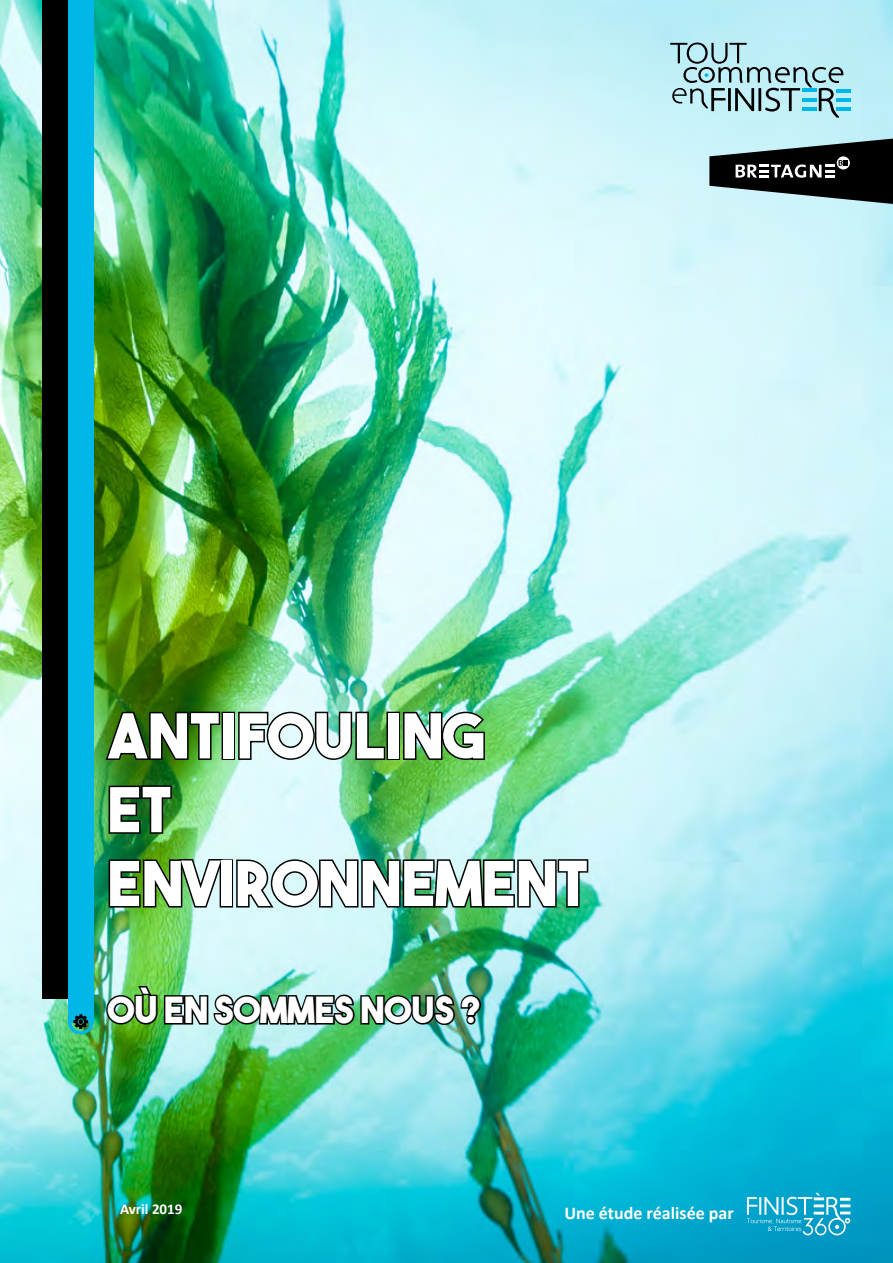
<style>
.page{position:relative;width:893px;height:1263px;background:#fff}
.page>*{position:absolute;margin:0;border:0;box-sizing:border-box;transform-origin:0 0}
.t1{font:61.5px/73.8px "The Bold Font";color:#fff}
.t2{font:36px "The Bold Font";color:#fff}
.t3{font:700 18px "Calibri";color:#fff}
.t4{font:700 15px "Calibri";color:#fff}
</style>
<div class="page">
<img style="left:0;top:0;width:893px;height:1263px">
<svg style="left:104px;top:710px;width:118px;height:52px;background:#2a5e10"></svg>
<div style="left:222px;top:712px;width:13px;height:48px;border:3px solid #000"></div>
<img style="left:237px;top:710px;width:150px;height:52px">
<div style="left:386px;top:712px;width:14px;height:48px;border:3px solid #000"></div>
<img style="left:402px;top:710px;width:84px;height:52px">
<svg style="left:107px;top:784px;width:66px;height:51px;background:#18571d"></svg>
<img style="left:107px;top:857px;width:118px;height:52px">
<div style="left:220px;top:859px;width:13px;height:48px;border:3px solid #000"></div>
<img style="left:235px;top:857px;width:355px;height:53px">
<img style="left:104px;top:984px;width:379px;height:43px">
<div style="left:43px;top:0;width:25px;height:998px;background:#000"></div>
<div style="left:68px;top:0;width:26px;height:1022px;background:#00b7e7"></div>
<svg style="left:68px;top:1014px;width:26px;height:20px"></svg>
<hr style="left:836px;top:89px;width:14px;height:4px;background:#00b7e7">
<hr style="left:836px;top:98px;width:14px;height:3px;background:#00b7e7">
<hr style="left:836px;top:107px;width:14px;height:4px;background:#00b7e7">
<svg style="left:670px;top:43px;width:173px;height:75px;background:#9bc6ce"></svg>
<svg style="left:709px;top:139px;width:184px;height:65px;background:#475254"></svg>
<svg style="left:747px;top:1193px;width:103px;height:42px;background:#38b4d4"></svg>
<p class="t1" style="left:108px;top:698px;width:482px">ANTIFOULING<br>ET<br>ENVIRONNEMENT</p>
<p class="t2" style="left:108px;top:987px;width:375px">Où EN SOMMES NOUS ?</p>
<p class="t4" style="left:120px;top:1199px;width:64px">Avril 2019</p>
<p class="t3" style="left:564px;top:1201px;width:171px">Une étude réalisée par</p>
</div>
